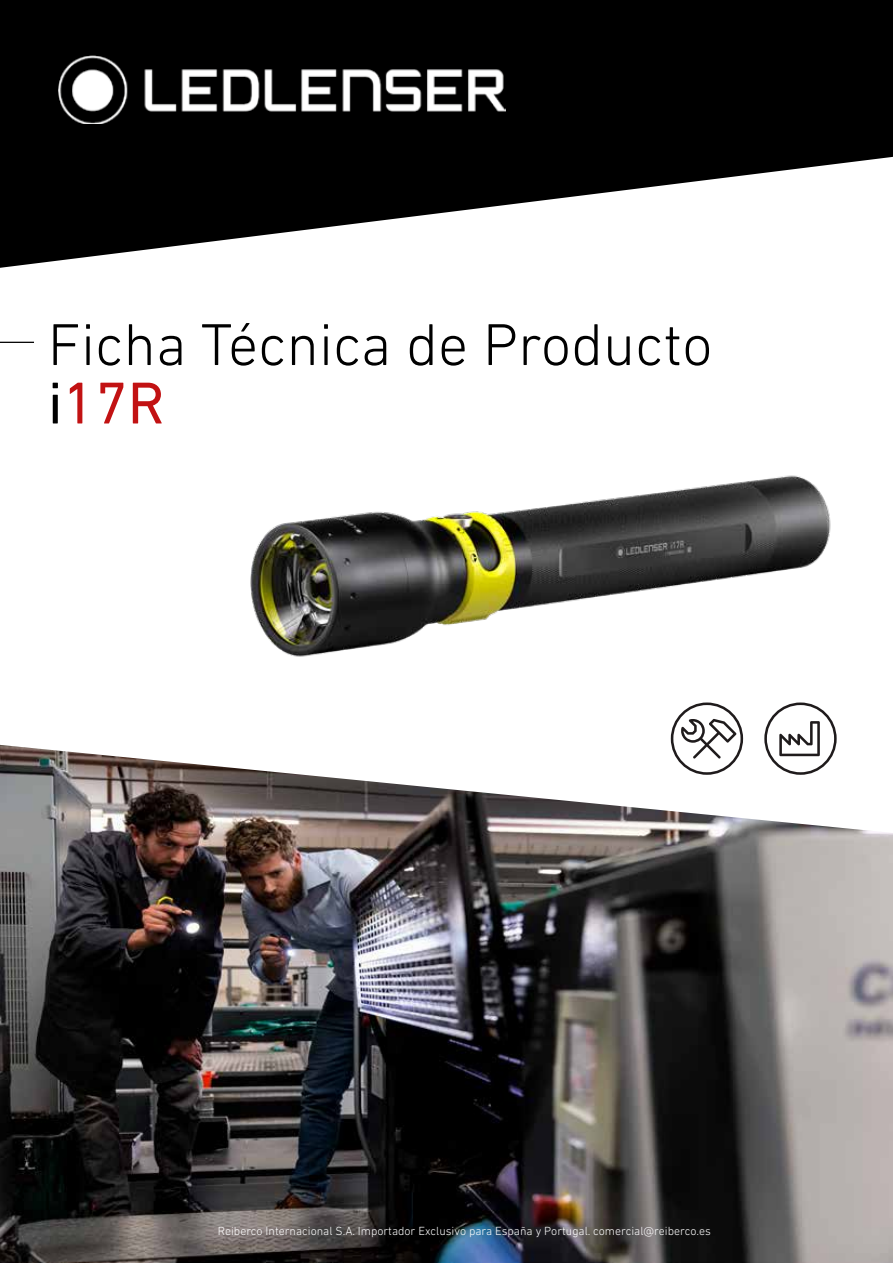
<style>
.page{position:relative;width:893px;height:1263px;background:#fff}
.page>*{position:absolute;margin:0;border:0;box-sizing:border-box;transform-origin:0 0}
.t1{font:300 60px "DIN Next LT Pro";color:#000}
.t2{font:60px "DIN Next LT Pro";color:#c21213}
.t3{font:300 12px "DIN Next W1 G";color:#fff}
.s1{color:#000}
</style>
<div class="page">
<img style="left:0;top:745px;width:893px;height:518px">
<svg style="left:0;top:0;width:893px;height:268px;fill:#000"></svg>
<img style="left:59px;top:56px;width:446px;height:68px">
<hr style="left:0;top:342px;width:34px;height:1px;background:#000">
<svg style="left:764px;top:702px;width:73px;height:73px"></svg>
<svg style="left:671px;top:702px;width:72px;height:73px"></svg>
<img style="left:250px;top:475px;width:581px;height:182px">
<h1 class="t1" style="left:48px;top:310px;width:666px">Ficha Técnica de Producto</h1>
<h1 class="t2" style="left:48px;top:368px;width:118px"><span class="s1">i</span>17R</h1>
<p class="t3" style="left:218px;top:1223px;width:495px">Reiberco Internacional S.A. Importador Exclusivo para España y Portugal. comercial@reiberco.es</p>
</div>
